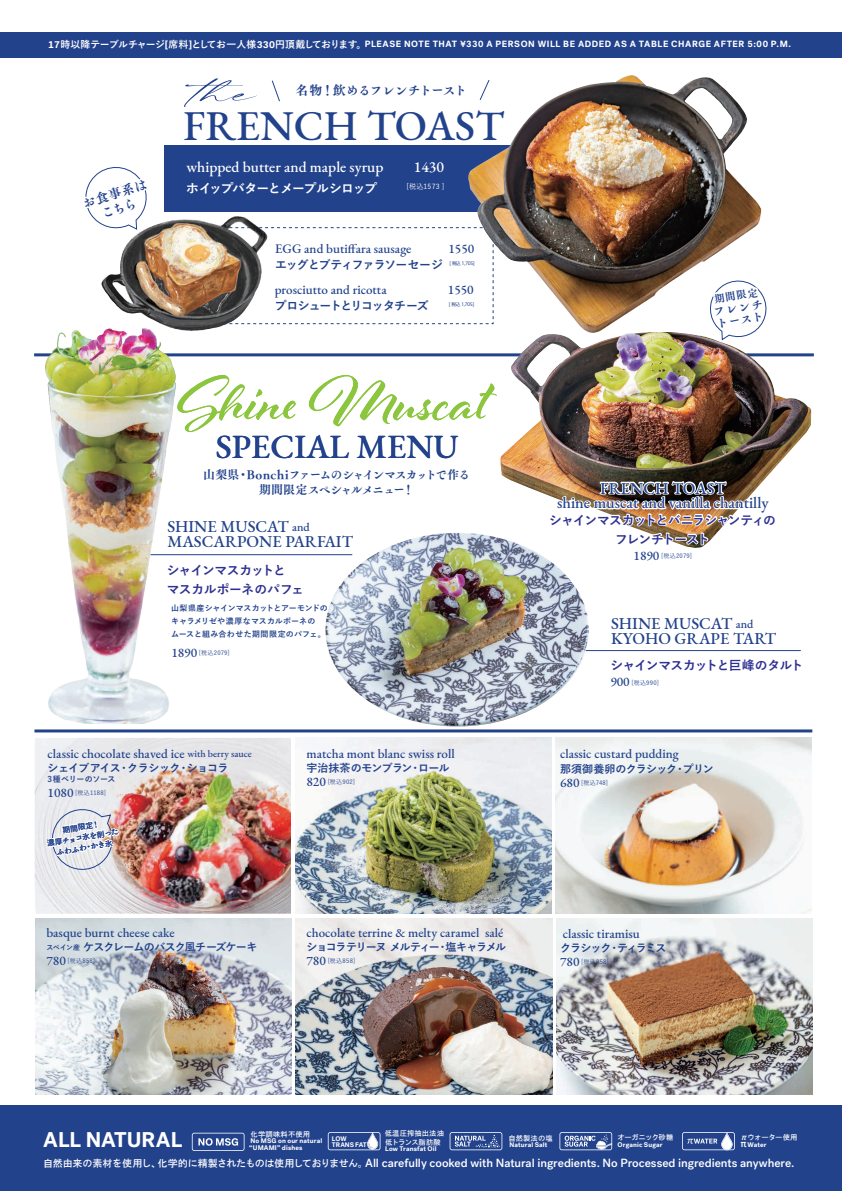
<style>
.page{position:relative;width:842px;height:1191px;background:#fff}
.page>*{position:absolute;margin:0;border:0;box-sizing:border-box;transform-origin:0 0}
.t1{font:700 66.6px "Al Fresco";color:#8bc63e}
.t2{font:500 42.2px "EB Garamond";color:#22428c}
.t3{font:500 33.8px "EB Garamond";color:#22428c}
.t4{font:24.9px "modernline Personal Use";color:#22428c;scale:2.15 1}
.t5{font:700 21.3px "Post Grotesk";letter-spacing:-.005em;color:#fff}
.t6{font:500 16.5px/15.2px "EB Garamond";color:#22428c}
.t7{font:500 16px "EB Garamond";color:#22428c}
.t8{font:500 15.3px "EB Garamond";color:#fff}
.t9{font:500 13px "EB Garamond";color:#22428c}
.t10{font:12.9px/15.3px "Tsuku A Old Min Pr 6 E";letter-spacing:-.06em;color:#22428c;text-align:center}
.t11{font:700 12.8px/19.1px "Yu Go";letter-spacing:-.06em;color:#2e3092;text-align:center}
.t12{font:700 12.8px/19.1px "Yu Go";letter-spacing:-.04em;color:#2e3092}
.t13{font:700 12.8px "Yu Go";letter-spacing:-.07em;color:#fff}
.t14{font:12px/15.3px "Tsuku A Old Min Pr 6 E";letter-spacing:-.08em;color:#22428c;text-align:center}
.t15{font:500 11.9px "Post Grotesk";letter-spacing:-.005em;color:#fff}
.t16{font:700 11.9px "Yu Go";letter-spacing:-.08em;color:#22428c}
.t17{font:11.9px/11.9px "Tsuku A Old Min Pr 6 E";color:#22428c}
.t18{font:700 11px "Yu Go";letter-spacing:-.07em;color:#22428c}
.t19{font:700 11px "Yu Go";letter-spacing:-.105em;color:#22428c}
.t20{font:700 11px "Yu Go";letter-spacing:-.05em;color:#22428c}
.t21{font:700 11px "Yu Go";letter-spacing:-.1em;color:#22428c}
.t22{font:10.4px "Tsuku A Old Min Pr 6 E";color:#22428c}
.t23{font:700 9px "Post Grotesk";letter-spacing:.06em;color:#fff}
.t24{font:700 8px/13px "Yu Go";letter-spacing:.01em;color:#22428c}
.t25{font:700 8px "Yu Go";letter-spacing:-.04em;color:#22428c}
.t26{font:500 7.6px/10.5px "Ten Mincho Antique";color:#22428c;text-align:center}
.t27{font:700 7.3px/8.6px "Ro Gothic Pro";color:#fff}
.t28{font:700 7.3px "Ro Gothic Pro";letter-spacing:-.03em;color:#fff}
.t29{font:700 7.3px "Ro Gothic Pro";letter-spacing:.02em;color:#fff}
.t30{font:700 7.3px "Ro Gothic Pro";letter-spacing:-.06em;color:#fff}
.t31{font:500 7px "Yu Go";letter-spacing:.02em;color:#fff}
.t32{font:700 6.7px/6.3px "Post Grotesk";letter-spacing:.02em;color:#fff}
.t33{font:700 6.6px "Post Grotesk";letter-spacing:-.01em;color:#fff}
.t34{font:500 6px "Yu Go";letter-spacing:.045em;color:#22428c}
.t35{font:4.6px "Axis Std";letter-spacing:-.1em;color:#22428c}
.s1{font-size:9.9px}
.s2{font-family:"Yu Go";font-size:9.9px}
.s3{font-size:12px}
.s4{font-family:"EB Garamond";font-size:13px}
.s5{font-size:10px}
.s6{font-size:7px}
.s7{font-family:"Yu Go";font-size:7.8px}
.s8{font-weight:500;font-size:10.7px}
.s9{font-family:"Ro Gothic Pro";font-weight:700;font-size:10.1px}
</style>
<div class="page">
<img style="left:35px;top:738px;width:256px;height:175px">
<img style="left:295px;top:738px;width:256px;height:175px">
<img style="left:556px;top:738px;width:256px;height:175px">
<img style="left:35px;top:918px;width:257px;height:176px">
<img style="left:296px;top:918px;width:256px;height:176px">
<img style="left:556px;top:918px;width:257px;height:176px">
<hr style="left:125px;top:554px;width:227px;height:1px;background:#22428c">
<hr style="left:566px;top:650px;width:235px;height:1px;background:#22428c">
<hr style="left:34px;top:729px;width:778px;height:3px;background:#22428c">
<div style="left:164px;top:146px;width:440px;height:66px;background:#22428c"></div>
<img style="left:468px;top:75px;width:293px;height:187px">
<svg style="left:685px;top:88px;width:47px;height:51px"></svg>
<img style="left:325px;top:533px;width:237px;height:193px">
<img style="left:34px;top:330px;width:147px;height:393px">
<img style="left:499px;top:348px;width:312px;height:200px">
<svg style="left:44px;top:807px;width:76px;height:66px"></svg>
<div style="left:0;top:1105px;width:842px;height:86px;background:#22428c"></div>
<img style="left:101px;top:220px;width:71px;height:112px">
<svg style="left:172px;top:150px;width:330px;height:290px"></svg>
<svg style="left:272px;top:80px;width:8px;height:22px"></svg>
<svg style="left:479px;top:79px;width:11px;height:22px"></svg>
<img style="left:527px;top:253px;width:250px;height:435px">
<svg style="left:85px;top:167px;width:65px;height:109px"></svg>
<svg style="left:682px;top:1132px;width:53px;height:18px"></svg>
<svg style="left:450px;top:1132px;width:52px;height:18px"></svg>
<svg style="left:192px;top:1132px;width:52px;height:18px"></svg>
<svg style="left:559px;top:1132px;width:53px;height:18px"></svg>
<svg style="left:328px;top:1132px;width:52px;height:18px"></svg>
<div style="left:0;top:32px;width:842px;height:25px;background:#22428c"></div>
<p class="t23" style="left:48px;top:38px;width:744px"><span class="s1">17</span><span class="s2">時以降テーブルチャージ</span><span class="s1">[</span><span class="s2">席料</span><span class="s1">]</span><span class="s2">としてお一人様</span><span class="s1">330</span><span class="s2">円頂戴しております。</span>PLEASE NOTE THAT ¥330 A PERSON WILL BE ADDED AS A TABLE CHARGE AFTER 5:00 P.M.</p>
<p class="t10" style="left:80px;top:196px;width:68px;rotate:-17deg">お食事系はこちら</p>
<p class="t10" style="left:296px;top:83px;width:173px">名物！飲めるフレンチトースト</p>
<h3 class="t4" style="left:235px;top:80px;width:12px">e</h3>
<h2 class="t2" style="left:183px;top:98px;width:322px">FRENCH TOAST</h2>
<p class="t8" style="left:186px;top:157px;width:199px">whipped butter and maple syrup</p>
<p class="t8" style="left:414px;top:157px;width:32px">1430</p>
<p class="t13" style="left:186px;top:181px;width:193px">ホイップバターとメープルシロップ</p>
<p class="t31" style="left:406px;top:180px;width:40px">[税込1573 ]</p>
<p class="t9" style="left:275px;top:240px;width:138px">EGG and butiffara sausage</p>
<p class="t9" style="left:448px;top:240px;width:27px">1550</p>
<p class="t16" style="left:275px;top:258px;width:169px">エッグとブティファラソーセージ</p>
<p class="t35" style="left:449px;top:260px;width:27px">[ 税込 1,705]</p>
<p class="t9" style="left:275px;top:281px;width:114px">prosciutto and ricotta</p>
<p class="t9" style="left:448px;top:281px;width:27px">1550</p>
<p class="t16" style="left:275px;top:299px;width:156px">プロシュートとリコッタチーズ</p>
<p class="t35" style="left:449px;top:301px;width:27px">[ 税込 1,705]</p>
<h1 class="t1" style="left:178px;top:356px;width:313px">Shine Muscat</h1>
<h3 class="t3" style="left:216px;top:424px;width:244px">SPECIAL MENU</h3>
<p class="t14" style="left:203px;top:467px;width:269px">山梨県・Bonchiファームのシャインマスカットで作る期間限定スペシャルメニュー！</p>
<p class="t6" style="left:167px;top:518px;width:187px">SHINE MUSCAT <span class="s3">and<br></span>MASCARPONE PARFAIT</p>
<p class="t12" style="left:167px;top:561px;width:139px">シャインマスカットと<br>マスカルポーネのパフェ</p>
<p class="t24" style="left:171px;top:601px;width:158px">山梨県産シャインマスカットとアーモンドのキャラメリゼや濃厚なマスカルポーネの<br>ムースと組み合わせた期間限定のパフェ。</p>
<p class="t34" style="left:171px;top:647px;width:60px"><span class="s4">1890</span> [税込2079]</p>
<p class="t9" style="left:48px;top:745px;width:206px">classic chocolate shaved ice <span class="s5">with berry sauce</span></p>
<p class="t18" style="left:48px;top:761px;width:182px">シェイブアイス・クラシック・ショコラ</p>
<p class="t25" style="left:48px;top:775px;width:69px">3種ベリーのソース</p>
<p class="t34" style="left:48px;top:787px;width:60px"><span class="s4">1080</span> [税込1188]</p>
<p class="t26" style="left:44px;top:828px;width:74px;rotate:-10deg">期間限定！<br>濃厚チョコ氷を削ったふわふわ・かき氷</p>
<p class="t9" style="left:46px;top:924px;width:130px">basque burnt cheese cake</p>
<p class="t18" style="left:46px;top:941px;width:213px"><span class="s6">スペイン産</span> ケスクレームのバスク風チーズケーキ</p>
<p class="t34" style="left:46px;top:955px;width:50px"><span class="s4">780</span> [税込858]</p>
<p class="t9" style="left:306px;top:745px;width:150px">matcha mont blanc swiss roll</p>
<p class="t18" style="left:306px;top:762px;width:145px">宇治抹茶のモンブラン・ロール</p>
<p class="t34" style="left:306px;top:776px;width:50px"><span class="s4">820</span> [税込902]</p>
<p class="t9" style="left:306px;top:924px;width:198px">chocolate terrine &amp; melty caramel salé</p>
<p class="t19" style="left:306px;top:941px;width:201px">ショコラテリーヌ メルティー・塩キャラメル</p>
<p class="t34" style="left:306px;top:955px;width:50px"><span class="s4">780</span> [税込858]</p>
<p class="t22" style="left:713px;top:293px;width:45px;rotate:-9deg">期間限定</p>
<p class="t17" style="left:712px;top:306px;width:52px;rotate:-9deg">フレンチトースト</p>
<p class="t6" style="left:600px;top:480px;width:127px">FRENCH TOAST</p>
<p class="t7" style="left:557px;top:492px;width:213px">shine muscat and vanilla chantilly</p>
<p class="t34" style="left:634px;top:550px;width:60px"><span class="s4">1890</span> [税込2079]</p>
<p class="t11" style="left:549px;top:511px;width:228px">シャインマスカットとバニラシャンティのフレンチトースト</p>
<p class="t6" style="left:611px;top:616px;width:167px">SHINE MUSCAT <span class="s3">and<br></span>KYOHO GRAPE TART</p>
<p class="t11" style="left:610px;top:656px;width:195px">シャインマスカットと巨峰のタルト</p>
<p class="t34" style="left:610px;top:677px;width:50px"><span class="s4">900</span> [税込990]</p>
<p class="t9" style="left:560px;top:745px;width:120px">classic custard pudding</p>
<p class="t20" style="left:560px;top:762px;width:155px">那須御養卵のクラシック・プリン</p>
<p class="t34" style="left:560px;top:777px;width:50px"><span class="s4">680</span> [税込748]</p>
<p class="t9" style="left:563px;top:924px;width:79px">classic tiramisu</p>
<p class="t21" style="left:560px;top:941px;width:108px">クラシック・ティラミス</p>
<p class="t34" style="left:560px;top:956px;width:50px"><span class="s4">780</span> [税込858]</p>
<p class="t29" style="left:251px;top:1129px;width:61px">化学調味料不使用</p>
<p class="t32" style="left:249px;top:1138px;width:74px">No MSG on our natural “UMAMI” dishes</p>
<h3 class="t5" style="left:43px;top:1126px;width:140px">ALL NATURAL</h3>
<p class="t33" style="left:332px;top:1140px;width:36px">TRANS FAT</p>
<p class="t33" style="left:332px;top:1134px;width:16px">LOW</p>
<p class="t27" style="left:385px;top:1128px;width:61px">低温圧搾抽出法油低トランス脂肪酸</p>
<p class="t32" style="left:385px;top:1145px;width:53px">Low Transfat Oil</p>
<p class="t27" style="left:508px;top:1133px;width:46px">自然製法の塩</p>
<p class="t32" style="left:509px;top:1141px;width:39px">Natural Salt</p>
<p class="t30" style="left:617px;top:1132px;width:57px">オーガニック砂糖</p>
<p class="t32" style="left:617px;top:1141px;width:47px">Organic Sugar</p>
<p class="t28" style="left:740px;top:1132px;width:59px"><span class="s7">π</span>ウォーター使用</p>
<p class="t32" style="left:740px;top:1141px;width:28px"><span class="s8">π</span>Water</p>
<p class="t15" style="left:43px;top:1156px;width:753px"><span class="s9">自然由来の素材を使用し、化学的に精製されたものは使用しておりません。</span>All carefully cooked with Natural ingredients. No Processed ingredients anywhere.</p>
</div>
